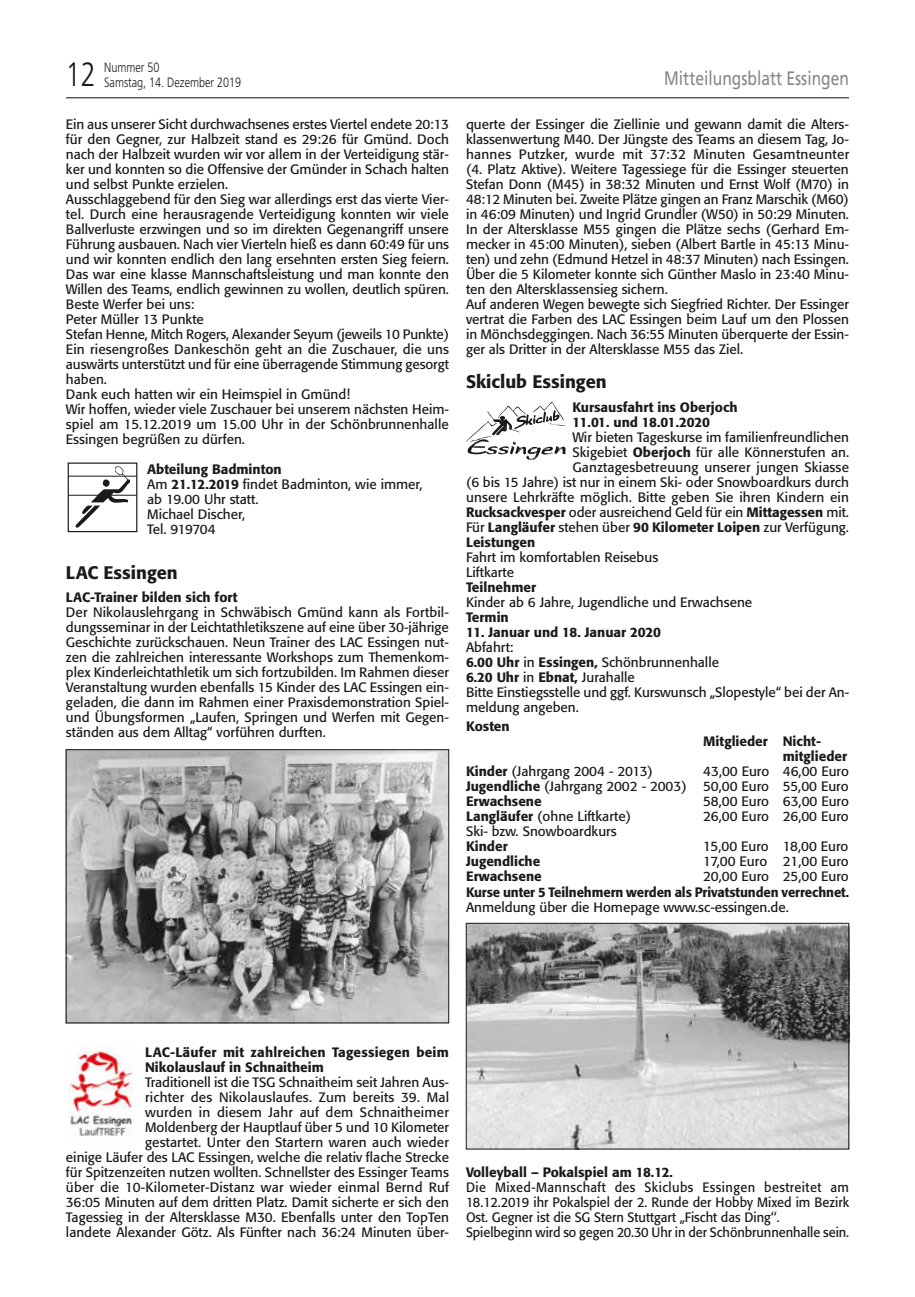
<style>
.page{position:relative;width:915px;height:1297px;background:#fff}
.page>*{position:absolute;margin:0;border:0;box-sizing:border-box;transform-origin:0 0}
.t1{font:300 33.75px "Frutiger";color:#1a1a18;scale:.8 1}
.t2{font:19.5px "Frutiger";color:#868786;scale:.8 1}
.t3{font:500 18px "Formata";color:#1a1a18}
.t4{font:13.5px/15px "Formata";color:#1a1a18}
.t5{font:500 13.5px/15px "Formata";color:#1a1a18}
.t6{font:13.5px/15px "Formata";color:#1a1a18;scale:.95 1}
.t7{font:300 13.5px "Frutiger";color:#1a1a18;scale:.8 1}
.s1{font-weight:500}
.s2{font-weight:400}
</style>
<div class="page">
<hr style="left:66px;top:97px;width:782px;height:1px;background:#1a1a18">
<svg style="left:75px;top:466px;width:55px;height:62px"></svg>
<div style="left:68px;top:462px;width:69px;height:70px;border:1px solid #1a1a18"></div>
<hr style="left:68px;top:495px;width:69px;height:1px;background:#1a1a18">
<hr style="left:68px;top:476px;width:69px;height:1px;background:#1a1a18">
<img style="left:68px;top:751px;width:379px;height:270px">
<div style="left:66px;top:749px;width:383px;height:274px;border:1px solid #1a1a18"></div>
<img style="left:68px;top:1046px;width:65px;height:90px">
<img style="left:468px;top:925px;width:378px;height:222px">
<div style="left:466px;top:923px;width:382px;height:226px;border:1px solid #1a1a18"></div>
<svg style="left:466px;top:402px;width:99px;height:58px"></svg>
<h1 class="t1" style="left:66px;top:55px;width:39px">12</h1>
<p class="t7" style="left:104px;top:60px;width:71px">Nummer 50</p>
<p class="t7" style="left:104px;top:75px;width:173px">Samstag, 14. Dezember 2019</p>
<h2 class="t2" style="left:664px;top:67px;width:232px">Mitteilungsblatt Essingen</h2>
<p class="t4" style="left:66px;top:116px;width:384px">Ein aus unserer Sicht durchwachsenes erstes Viertel endete 20:13 für den Gegner, zur Halbzeit stand es 29:26 für Gmünd. Doch nach der Halbzeit wurden wir vor allem in der Verteidigung stär&shy;ker und konnten so die Offensive der Gmünder in Schach halten und selbst Punkte erzielen.<br>Ausschlaggebend für den Sieg war allerdings erst das vierte Vier&shy;tel. Durch eine herausragende Verteidigung konnten wir viele Ballverluste erzwingen und so im direkten Gegenangriff unsere Führung ausbauen. Nach vier Vierteln hieß es dann 60:49 für uns und wir konnten endlich den lang ersehnten ersten Sieg feiern.<br>Das war eine klasse Mannschaftsleistung und man konnte den Willen des Teams, endlich gewinnen zu wollen, deutlich spüren.<br>Beste Werfer bei uns:<br>Peter Müller 13 Punkte<br>Stefan Henne, Mitch Rogers, Alexander Seyum (jeweils 10 Punkte)<br>Ein riesengroßes Dankeschön geht an die Zuschauer, die uns auswärts unterstützt und für eine überragende Stimmung gesorgt haben.<br>Dank euch hatten wir ein Heimspiel in Gmünd!<br>Wir hoffen, wieder viele Zuschauer bei unserem nächsten Heim&shy;spiel am 15.12.2019 um 15.00 Uhr in der Schönbrunnenhalle Essingen begrüßen zu dürfen.</p>
<p class="t4" style="left:147px;top:461px;width:277px"><span class="s1">Abteilung Badminton<br></span>Am <span class="s1">21.12.2019</span> findet Badminton, wie immer, ab 19.00 Uhr statt.<br>Michael Discher,<br>Tel. 919704</p>
<h3 class="t3" style="left:66px;top:561px;width:113px">LAC Essingen</h3>
<p class="t5" style="left:66px;top:590px;width:173px">LAC-Trainer bilden sich fort</p>
<p class="t4" style="left:66px;top:605px;width:384px;text-align:justify">Der Nikolauslehrgang in Schwäbisch Gmünd kann als Fortbil&shy;dungsseminar in der Leichtathletikszene auf eine über 30-jährige Geschichte zurückschauen. Neun Trainer des LAC Essingen nut&shy;zen die zahlreichen interessante Workshops zum Themenkom&shy;plex Kinderleichtathletik um sich fortzubilden. Im Rahmen dieser Veranstaltung wurden ebenfalls 15 Kinder des LAC Essingen ein&shy;geladen, die dann im Rahmen einer Praxisdemonstration Spiel&shy;und Übungsformen „Laufen, Springen und Werfen mit Gegen&shy;ständen aus dem Alltag“ vorführen durften.</p>
<p class="t4" style="left:466px;top:116px;width:384px">querte der Essinger die Ziellinie und gewann damit die Alters&shy;klassenwertung M40. Der Jüngste des Teams an diesem Tag, Jo&shy;hannes Putzker, wurde mit 37:32 Minuten Gesamtneunter (4. Platz Aktive). Weitere Tagessiege für die Essinger steuerten Stefan Donn (M45) in 38:32 Minuten und Ernst Wolf (M70) in 48:12 Minuten bei. Zweite Plätze gingen an Franz Marschik (M60) in 46:09 Minuten) und Ingrid Grundler (W50) in 50:29 Minuten.<br>In der Altersklasse M55 gingen die Plätze sechs (Gerhard Em&shy;mecker in 45:00 Minuten), sieben (Albert Bartle in 45:13 Minu&shy;ten) und zehn (Edmund Hetzel in 48:37 Minuten) nach Essingen.<br>Über die 5 Kilometer konnte sich Günther Maslo in 23:40 Minu&shy;ten den Altersklassensieg sichern.<br>Auf anderen Wegen bewegte sich Siegfried Richter. Der Essinger vertrat die Farben des LAC Essingen beim Lauf um den Plossen in Mönchsdeggingen. Nach 36:55 Minuten überquerte der Essin&shy;ger als Dritter in der Altersklasse M55 das Ziel.</p>
<h3 class="t3" style="left:466px;top:371px;width:142px">Skiclub Essingen</h3>
<p class="t5" style="left:572px;top:399px;width:167px">Kursausfahrt ins Oberjoch<br>11.01. und 18.01.2020</p>
<p class="t4" style="left:572px;top:429px;width:278px">Wir bieten Tageskurse im familienfreundlichen</p>
<p class="t4" style="left:572px;top:444px;width:278px">Skigebiet <span class="s1">Oberjoch</span> für alle Könnerstufen an.</p>
<p class="t4" style="left:572px;top:459px;width:278px">Ganztagesbetreuung unserer jungen Skiasse</p>
<p class="t4" style="left:466px;top:474px;width:384px">(6 bis 15 Jahre) ist nur in einem Ski- oder Snowboardkurs durch</p>
<p class="t4" style="left:466px;top:489px;width:384px">unsere Lehrkräfte möglich. Bitte geben Sie ihren Kindern ein</p>
<p class="t4" style="left:466px;top:504px;width:384px"><span class="s1">Rucksackvesper</span> oder ausreichend Geld für ein <span class="s1">Mittagessen</span> mit.</p>
<p class="t5" style="left:466px;top:519px;width:384px"><span class="s2">Für</span> Langläufer <span class="s2">stehen über</span> 90 Kilometer Loipen <span class="s2">zur Verfügung.</span></p>
<p class="t5" style="left:466px;top:534px;width:71px">Leistungen</p>
<p class="t4" style="left:466px;top:549px;width:194px">Fahrt im komfortablen Reisebus<br>Liftkarte</p>
<p class="t5" style="left:466px;top:579px;width:72px">Teilnehmer</p>
<p class="t4" style="left:466px;top:594px;width:287px">Kinder ab 6 Jahre, Jugendliche und Erwachsene</p>
<p class="t5" style="left:466px;top:609px;width:44px">Termin</p>
<p class="t5" style="left:466px;top:624px;width:196px">11. Januar und 18. Januar 2020</p>
<p class="t4" style="left:466px;top:639px;width:384px">Abfahrt:<br><span class="s1">6.00 Uhr</span> in <span class="s1">Essingen,</span> Schönbrunnenhalle<br><span class="s1">6.20 Uhr</span> in <span class="s1">Ebnat,</span> Jurahalle<br>Bitte Einstiegsstelle und ggf. Kurswunsch „Slopestyle“ bei der An&shy;meldung angeben.</p>
<p class="t5" style="left:466px;top:719px;width:45px">Kosten</p>
<p class="t5" style="left:782px;top:734px;width:66px;text-indent:-80px">Mitglieder Nicht&shy;mitglieder</p>
<p class="t4" style="left:466px;top:764px;width:188px"><span class="s1">Kinder</span> (Jahrgang 2004 - 2013)</p>
<p class="t4" style="left:466px;top:764px;width:384px;text-align:justify;text-indent:237px">43,00 Euro 46,00 Euro <span class="s1">Jugendliche</span> (Jahrgang 2002 - 2003) 50,00 Euro 55,00 Euro <span class="s1">Erwachsene</span></p>
<p class="t4" style="left:703px;top:794px;width:147px">58,00 Euro 63,00 Euro</p>
<p class="t4" style="left:466px;top:809px;width:166px"><span class="s1">Langläufer</span> (ohne Liftkarte)</p>
<p class="t4" style="left:703px;top:809px;width:147px">26,00 Euro 26,00 Euro</p>
<p class="t4" style="left:466px;top:824px;width:152px">Ski- bzw. Snowboardkurs</p>
<p class="t5" style="left:466px;top:839px;width:43px">Kinder</p>
<p class="t4" style="left:703px;top:839px;width:147px">15,00 Euro 18,00 Euro</p>
<p class="t5" style="left:466px;top:854px;width:76px">Jugendliche</p>
<p class="t4" style="left:703px;top:854px;width:147px">17,00 Euro 21,00 Euro</p>
<p class="t5" style="left:466px;top:869px;width:77px">Erwachsene</p>
<p class="t4" style="left:703px;top:869px;width:147px">20,00 Euro 25,00 Euro</p>
<p class="t5" style="left:466px;top:884px;width:384px">Kurse unter 5 Teilnehmern werden als Privatstunden verrechnet.</p>
<p class="t4" style="left:466px;top:899px;width:324px">Anmeldung über die Homepage www.sc-essingen.de.</p>
<p class="t5" style="left:145px;top:1045px;width:305px">LAC-Läufer mit zahlreichen Tagessiegen beim<br>Nikolauslauf in Schnaitheim</p>
<p class="t4" style="left:66px;top:1075px;width:384px;text-align:right">Traditionell ist die TSG Schnaitheim seit Jahren Aus-<br>richter des Nikolauslaufes. Zum bereits 39. Mal<br>wurden in diesem Jahr auf dem Schnaitheimer<br>Moldenberg der Hauptlauf über 5 und 10 Kilometer<br>gestartet. Unter den Startern waren auch wieder<br>einige Läufer des LAC Essingen, welche die relativ flache Strecke für Spitzenzeiten nutzen wollten. Schnellster des Essinger Teams über die 10-Kilometer-Distanz war wieder einmal Bernd Ruf 36:05 Minuten auf dem dritten Platz. Damit sicherte er sich den Tagessieg in der Altersklasse M30. Ebenfalls unter den TopTen landete Alexander Götz. Als Fünfter nach 36:24 Minuten über-</p>
<p class="t5" style="left:466px;top:1165px;width:208px">Volleyball – Pokalspiel am 18.12.</p>
<p class="t6" style="left:466px;top:1180px;width:404px">Die Mixed-Mannschaft des Skiclubs Essingen bestreitet am 18.12.2019 ihr Pokalspiel der 2. Runde der Hobby Mixed im Bezirk Ost. Gegner ist die SG Stern Stuttgart „Fischt das Ding‘‘.<br>Spielbeginn wird so gegen 20.30 Uhr in der Schönbrunnenhalle sein.</p>
</div>
